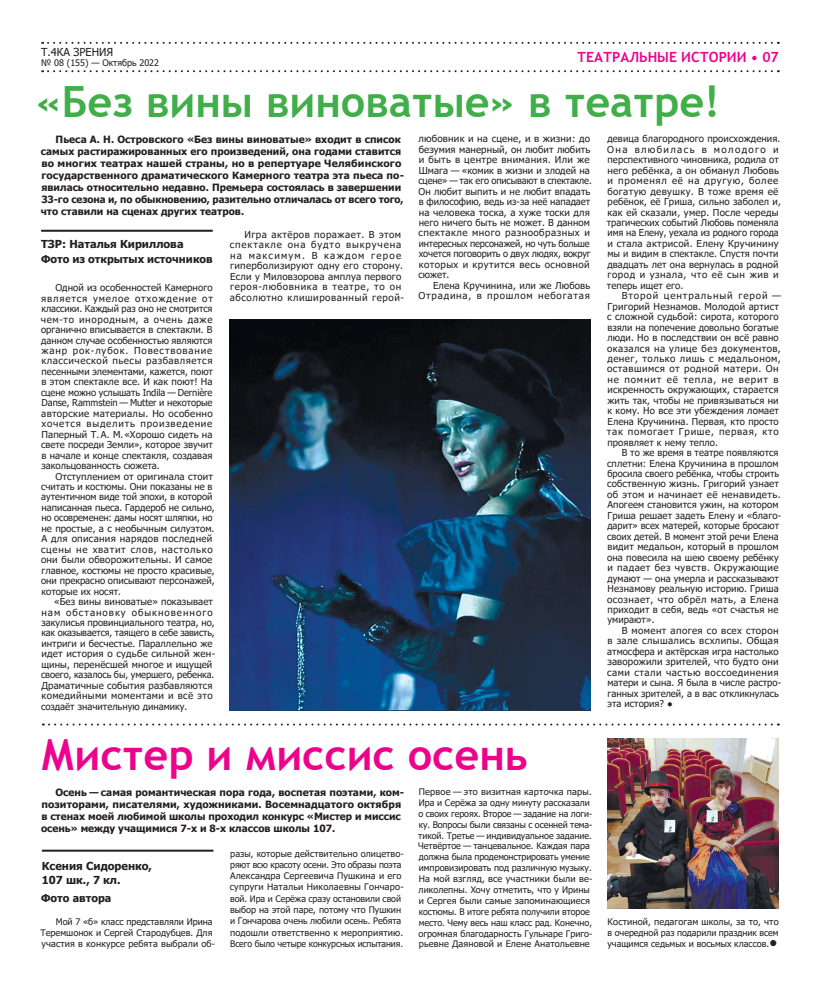
<style>
.page{position:relative;width:820px;height:993px;background:#fff}
.page>*{position:absolute;margin:0;border:0;box-sizing:border-box;transform-origin:0 0}
.t1{font:700 43px "Trebuchet MS";color:#40ae49}
.t2{font:700 43px "Trebuchet MS";color:#ed028c}
.t3{font:700 14px "Trebuchet MS";color:#ed028c}
.t4{font:700 11px/14px "Tahoma";color:#231f20}
.t5{font:11px "Tahoma";color:#231f20}
.t6{font:700 10.8px "Tahoma";color:#231f20}
.t7{font:700 10px/12px "Tahoma";color:#231f20}
.t8{font:9.5px/10.4px "Tahoma";letter-spacing:.01em;color:#231f20}
.t9{font:9.5px/10.5px "Tahoma";letter-spacing:.055em;color:#231f20}
.t10{font:9.5px/10.5px "Tahoma";letter-spacing:.08em;color:#231f20;text-align:right}
.t11{font:9px/10.9px "Tahoma";color:#231f20}
.s1{font-size:14px}
</style>
<div class="page">
<svg style="left:42px;top:70px;width:729px;height:2px"></svg>
<svg style="left:42px;top:42px;width:729px;height:2px"></svg>
<hr style="left:41px;top:230px;width:172px;height:2px;background:#231f20">
<img style="left:230px;top:319px;width:360px;height:391px">
<img style="left:607px;top:738px;width:171px;height:169px">
<svg style="left:43px;top:723px;width:728px;height:2px"></svg>
<hr style="left:42px;top:849px;width:171px;height:2px;background:#231f20">
<p class="t5" style="left:41px;top:44px;width:74px">Т.4КА ЗРЕНИЯ</p>
<p class="t11" style="left:41px;top:58px;width:119px">№ 08 (155) — Октябрь 2022</p>
<h2 class="t3" style="left:576px;top:48px;width:203px">ТЕАТРАЛЬНЫЕ ИСТОРИИ • 07</h2>
<h1 class="t1" style="left:37px;top:75px;width:684px">«Без вины виноватые» в театре!</h1>
<p class="t7" style="left:41px;top:133px;width:365px;text-indent:15px">Пьеса А. Н. Островского «Без вины виноватые» входит в список самых растиражированных его произведений, она годами ставится во многих театрах нашей страны, но в репертуаре Челябинского государственного драматического Камерного театра эта пьеса по&shy;явилась относительно недавно. Премьера состоялась в завершении 33-го сезона и, по обыкновению, разительно отличалась от всего того, что ставили на сценах других театров.</p>
<p class="t4" style="left:41px;top:237px;width:144px">ТЗР: Наталья Кириллова</p>
<p class="t6" style="left:41px;top:252px;width:173px">Фото из открытых источников</p>
<p class="t8" style="left:41px;top:283px;width:174px;text-align:justify;text-indent:15px">Одной из особенностей Камерного является умелое отхождение от классики. Каждый раз оно не смотрится чем-то инородным, а очень даже органично вписывается в спектакли. В данном случае особенностью являются жанр рок-лубок. Повествование классической пьесы разбавляется песенными элементами, кажется, поют в этом спектакле все. И как поют! На сцене можно услышать Indilа — Dеrnièrе Dаnsе, Rаmmstеin — Muttеr и некоторые авторские материалы. Но особенно хочется выделить произведение Паперный Т.А. М.«Хорошо сидеть на свете посреди Земли», которое звучит в начале и конце спектакля, создавая закольцованность сюжета.</p>
<p class="t8" style="left:41px;top:471px;width:175px;text-indent:14px">Отступлением от оригинала стоит считать и костюмы. Они показаны не в аутентичном виде той эпохи, в которой написанная пьеса. Гардероб не сильно, но осовременен: дамы носят шляпки, но не простые, а с необычным силуэтом.<br>А для описания нарядов последней сцены не хватит слов, настолько они были обворожительны. И самое главное, костюмы не просто красивые, они прекрасно описывают персонажей, которые их носят.</p>
<p class="t8" style="left:41px;top:596px;width:176px;text-indent:13px">«Без вины виноватые» показывает нам обстановку обыкновенного закулисья провинциального театра, но, как оказывается, таящего в себе зависть, интриги и бесчестье. Параллельно же идет история о судьбе сильной жен&shy;щины, перенёсшей многое и ищущей своего, казалось бы, умершего, ребенка.<br>Драматичные события разбавляются комедийными моментами и всё это создаёт значительную динамику.</p>
<p class="t8" style="left:606px;top:134px;width:175px">девица благородного происхождения.<br>Она влюбилась в молодого и перспективного чиновника, родила от него ребёнка, а он обманул Любовь и променял её на другую, более богатую девушку. В тоже время её ребёнок, её Гриша, сильно заболел и, как ей сказали, умер. После череды трагических событий Любовь поменяла имя на Елену, уехала из родного города и стала актрисой. Елену Кручинину мы и видим в спектакле. Спустя почти двадцать лет она вернулась в родной город и узнала, что её сын жив и теперь ищет его.</p>
<p class="t8" style="left:606px;top:291px;width:175px;text-indent:15px">Второй центральный герой — Григорий Незнамов. Молодой артист с сложной судьбой: сирота, которого взяли на попечение довольно богатые люди. Но в последствии он всё равно оказался на улице без документов, денег, только лишь с медальоном, оставшимся от родной матери. Он не помнит её тепла, не верит в искренность окружающих, старается жить так, чтобы не привязываться ни к кому. Но все эти убеждения ломает Елена Кручинина. Первая, кто просто так помогает Грише, первая, кто проявляет к нему тепло.</p>
<p class="t8" style="left:607px;top:448px;width:175px;text-indent:15px">В то же время в театре появляются сплетни: Елена Кручинина в прошлом бросила своего ребёнка, чтобы строить собственную жизнь. Григорий узнает об этом и начинает её ненавидеть.<br>Апогеем становится ужин, на котором Гриша решает задеть Елену и «благо&shy;дарит» всех матерей, которые бросают своих детей. В момент этой речи Елена видит медальон, который в прошлом она повесила на шею своему ребёнку и падает без чувств. Окружающие думают — она умерла и рассказывают Незнамову реальную историю. Гриша осознает, что обрёл мать, а Елена приходит в себя, ведь «от счастья не умирают».</p>
<p class="t8" style="left:607px;top:625px;width:175px;text-indent:15px">В момент апогея со всех сторон в зале слышались всхлипы. Общая атмосфера и актёрская игра настолько заворожили зрителей, что будто они сами стали частью воссоединения матери и сына. Я была в числе растро&shy;ганных зрителей, а в вас откликнулась эта история? ●</p>
<p class="t8" style="left:418px;top:134px;width:175px">любовник и на сцене, и в жизни: до безумия манерный, он любит любить и быть в центре внимания. Или же<br>Шмага — «комик в жизни и злодей на сцене» — так его описывают в спектакле.<br>Он любит выпить и не любит впадать в философию, ведь из-за неё нападает на человека тоска, а хуже тоски для него ничего быть не может. В данном спектакле много разнообразных и интересных персонажей, но чуть больше хочется поговорить о двух людях, вокруг которых и крутится весь основной сюжет.</p>
<p class="t10" style="left:418px;top:280px;width:173px">Елена Кручинина, или же Любовь<br>Отрадина, в прошлом небогатая</p>
<p class="t9" style="left:230px;top:230px;width:175px;text-indent:15px">Игра актёров поражает. В этом спектакле она будто выкручена на максимум. В каждом герое гиперболизируют одну его сторону.<br>Если у Миловзорова амплуа первого героя-любовника в театре, то он абсолютно клишированный герой-</p>
<h1 class="t2" style="left:41px;top:727px;width:488px">Мистер и миссис осень</h1>
<p class="t7" style="left:41px;top:786px;width:364px;text-indent:14px">Осень — самая романтическая пора года, воспетая поэтами, ком&shy;позиторами, писателями, художниками. Восемнадцатого октября в стенах моей любимой школы проходил конкурс «Мистер и миссис осень» между учащимися 7-х и 8-х классов школы 107.</p>
<p class="t11" style="left:418px;top:786px;width:176px">Первое — это визитная карточка пары.<br>Ира и Серёжа за одну минуту рассказали о своих героях. Второе — задание на логи&shy;ку. Вопросы были связаны с осенней тема&shy;тикой. Третье — индивидуальное задание.<br>Четвёртое — танцевальное. Каждая пара должна была продемонстрировать умение импровизировать под различную музыку.<br>На мой взгляд, все участники были ве&shy;ликолепны. Хочу отметить, что у Ирины и Сергея были самые запоминающиеся костюмы. В итоге ребята получили второе место. Чему весь наш класс рад. Конечно, огромная благодарность Гульнаре Григо&shy;рьевне Даяновой и Елене Анатольевне</p>
<p class="t11" style="left:230px;top:847px;width:175px;line-height:11.3px">разы, которые действительно олицетво&shy;ряют всю красоту осени. Это образы поэта Александра Сергеевича Пушкина и его супруги Натальи Николаевны Гончаро&shy;вой. Ира и Серёжа сразу остановили свой выбор на этой паре, потому что Пушкин и Гончарова очень любили осень. Ребята подошли ответственно к мероприятию.<br>Всего было четыре конкурсных испытания.</p>
<p class="t4" style="left:42px;top:859px;width:112px">Ксения Сидоренко,<br>107 шк., 7 кл.</p>
<p class="t6" style="left:41px;top:890px;width:72px">Фото автора</p>
<p class="t11" style="left:40px;top:916px;width:176px;text-indent:15px">Мой 7 «б» класс представляли Ирина<br>Теремшонок и Сергей Стародубцев. Для участия в конкурсе ребята выбрали об-</p>
<p class="t11" style="left:607px;top:916px;width:173px;text-align:justify">Костиной, педагогам школы, за то, что в очередной раз подарили праздник всем учащимся седьмых и восьмых классов.<span class="s1">●</span></p>
</div>
